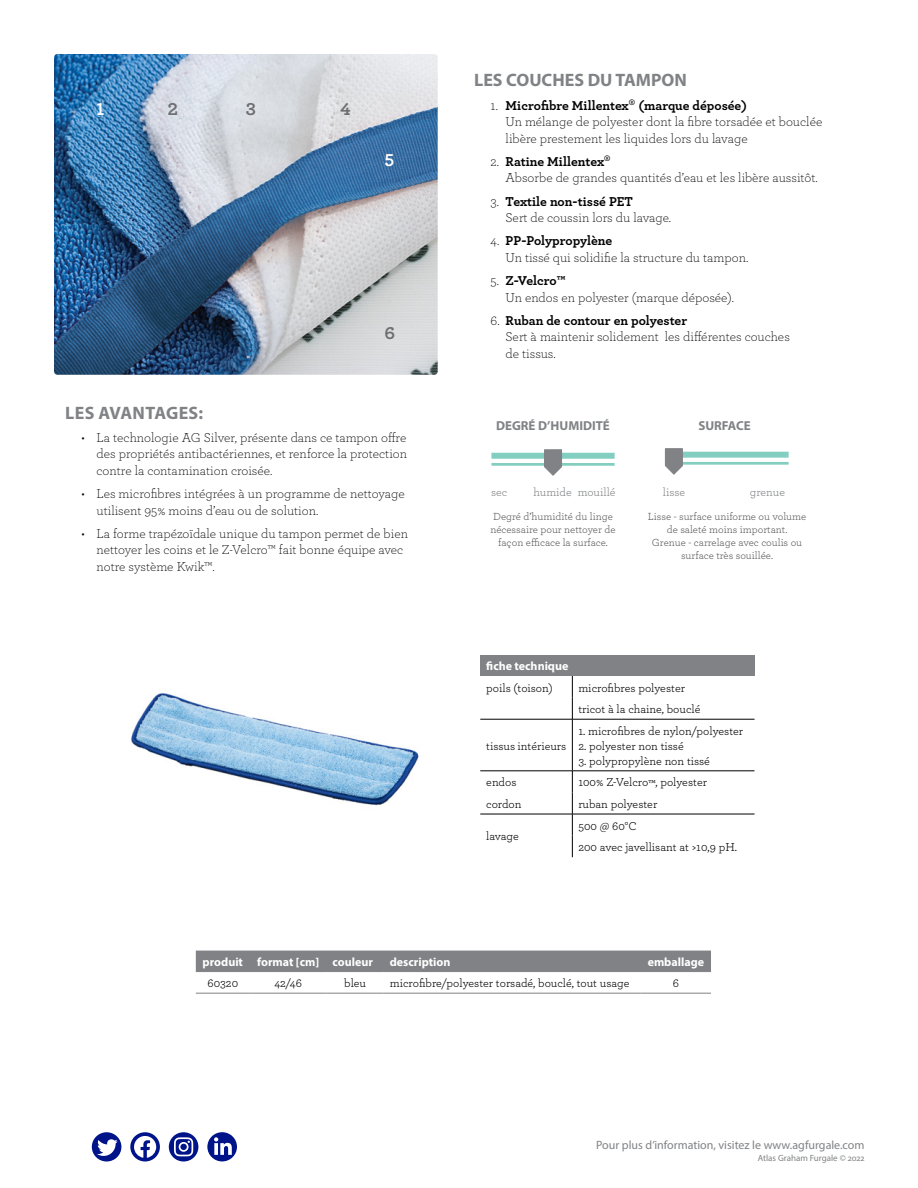
<style>
.page{position:relative;width:918px;height:1188px;background:#fff}
.page>*{position:absolute;margin:0;border:0;box-sizing:border-box;transform-origin:0 0}
.t1{font:700 18px "Myriad Pro";color:#808285}
.t2{font:700 18px "Myriad Pro";letter-spacing:.02em;color:#808285}
.t3{font:700 18px "Archer";color:#6d6e71}
.t4{font:700 18px "Archer";color:#fff}
.t5{font:300 13.5px/16.5px "Archer";color:#000}
.t6{font:700 13.05px "Myriad Pro";color:#808285}
.t7{font:12px/21.6px "Archer";color:#000}
.t8{font:700 12px "Myriad Pro";color:#fff}
.t9{font:12px "Myriad Pro";color:#808285}
.t10{font:11.85px "Archer";color:#808285}
.t11{font:10.8px/13px "Archer";color:#58595b;text-align:center}
.t12{font:9px "Myriad Pro";color:#808285}
.s1{font-weight:700}
</style>
<div class="page">
<img style="left:54px;top:54px;width:384px;height:321px">
<div style="left:665px;top:452px;width:124px;height:6px;background:#82cec1"></div>
<hr style="left:665px;top:462px;width:124px;height:3px;background:#82cec1">
<svg style="left:664px;top:448px;width:19px;height:27px"></svg>
<div style="left:491px;top:453px;width:124px;height:6px;background:#82cec1"></div>
<hr style="left:491px;top:463px;width:124px;height:3px;background:#82cec1">
<svg style="left:543px;top:449px;width:20px;height:27px"></svg>
<img style="left:131px;top:693px;width:288px;height:113px">
<svg style="left:169px;top:1132px;width:29px;height:30px"></svg>
<svg style="left:174px;top:1137px;width:19px;height:19px"></svg>
<div style="left:92px;top:1132px;width:29px;height:30px;background:#001489;border-radius:50%"></div>
<svg style="left:97px;top:1139px;width:21px;height:17px"></svg>
<svg style="left:130px;top:1132px;width:30px;height:29px"></svg>
<svg style="left:134px;top:1136px;width:22px;height:22px"></svg>
<div style="left:207px;top:1132px;width:30px;height:29px;background:#001489;border-radius:50%"></div>
<svg style="left:214px;top:1137px;width:18px;height:18px"></svg>
<div style="left:196px;top:951px;width:515px;height:20px;background:#808285"></div>
<hr style="left:196px;top:971px;width:54px;height:1px;background:#808285">
<hr style="left:250px;top:971px;width:77px;height:1px;background:#808285">
<hr style="left:327px;top:971px;width:57px;height:1px;background:#808285">
<hr style="left:384px;top:971px;width:257px;height:1px;background:#808285">
<hr style="left:641px;top:971px;width:70px;height:1px;background:#808285">
<hr style="left:196px;top:993px;width:54px;height:1px;background:#808285">
<hr style="left:250px;top:993px;width:77px;height:1px;background:#808285">
<hr style="left:327px;top:993px;width:57px;height:1px;background:#808285">
<hr style="left:384px;top:993px;width:257px;height:1px;background:#808285">
<hr style="left:641px;top:993px;width:70px;height:1px;background:#808285">
<div style="left:480px;top:655px;width:275px;height:21px;background:#808285"></div>
<svg style="left:572px;top:676px;width:1px;height:43px"></svg>
<hr style="left:572px;top:719px;width:1px;height:52px;background:#000">
<hr style="left:480px;top:719px;width:92px;height:1px;background:#000">
<hr style="left:572px;top:719px;width:183px;height:1px;background:#000">
<hr style="left:480px;top:771px;width:92px;height:1px;background:#000">
<hr style="left:572px;top:771px;width:183px;height:1px;background:#000">
<svg style="left:572px;top:771px;width:1px;height:86px"></svg>
<hr style="left:480px;top:814px;width:92px;height:1px;background:#000">
<hr style="left:572px;top:814px;width:183px;height:1px;background:#000">
<h1 class="t4" style="left:96px;top:95px;width:9px">1</h1>
<h1 class="t3" style="left:167px;top:95px;width:12px">2</h1>
<h1 class="t3" style="left:246px;top:95px;width:12px">3</h1>
<h1 class="t3" style="left:340px;top:95px;width:12px">4</h1>
<h1 class="t4" style="left:384px;top:145px;width:11px">5</h1>
<h1 class="t3" style="left:384px;top:318px;width:12px">6</h1>
<h1 class="t2" style="left:65px;top:401px;width:139px">LES AVANTAGES:</h1>
<p class="t5" style="left:97px;top:429px;width:312px;text-align:justify;text-indent:-15px">• La technologie AG Silver, présente dans ce tampon offre des propriétés antibactériennes, et renforce la protection contre la contamination croisée.</p>
<p class="t5" style="left:97px;top:485px;width:310px;text-indent:-15px">• Les microfibres intégrées à un programme de nettoyage utilisent 95% moins d’eau ou de solution.</p>
<p class="t5" style="left:97px;top:525px;width:313px;text-indent:-15px">• La forme trapézoïdale unique du tampon permet de bien nettoyer les coins et le Z-Velcro™ fait bonne équipe avec notre système Kwik™.</p>
<h1 class="t1" style="left:474px;top:69px;width:214px">LES COUCHES DU TAMPON</h1>
<p class="t5" style="left:506px;top:96px;width:318px;text-indent:-15px">1. <span class="s1">Microfibre Millentex</span><sup>®</sup> <span class="s1">(marque déposée)<br></span>Un mélange de polyester dont la fibre torsadée et bouclée libère prestement les liquides lors du lavage</p>
<p class="t5" style="left:506px;top:153px;width:314px;text-indent:-15px">2. <span class="s1">Ratine Millentex</span><sup>®<br></sup>Absorbe de grandes quantités d’eau et les libère aussitôt.</p>
<p class="t5" style="left:506px;top:192px;width:167px;text-indent:-15px">3. <span class="s1">Textile non-tissé PET<br></span>Sert de coussin lors du lavage.</p>
<p class="t5" style="left:506px;top:232px;width:244px;text-indent:-15px">4. <span class="s1">PP-Polypropylène<br></span>Un tissé qui solidifie la structure du tampon.</p>
<p class="t5" style="left:506px;top:272px;width:230px;text-indent:-15px">5. <span class="s1">Z-Velcro™<br></span>Un endos en polyester (marque déposée).</p>
<p class="t5" style="left:506px;top:312px;width:286px;text-indent:-15px">6. <span class="s1">Ruban de contour en polyester<br></span>Sert à maintenir solidement les différentes couches de tissus.</p>
<p class="t6" style="left:496px;top:417px;width:115px">DEGRÉ D’HUMIDITÉ</p>
<p class="t6" style="left:698px;top:417px;width:54px">SURFACE</p>
<p class="t10" style="left:491px;top:484px;width:18px">sec</p>
<p class="t10" style="left:533px;top:484px;width:84px">humide mouillé</p>
<p class="t10" style="left:663px;top:484px;width:24px">lisse</p>
<p class="t10" style="left:750px;top:484px;width:37px">grenue</p>
<p class="t11" style="left:648px;top:509px;width:160px">Lisse - surface uniforme ou volume de saleté moins important.<br>Grenue - carrelage avec coulis ou surface très souillée.</p>
<p class="t11" style="left:490px;top:509px;width:127px">Degré d’humidité du linge nécessaire pour nettoyer de façon efficace la surface.</p>
<p class="t8" style="left:486px;top:658px;width:84px">fiche technique</p>
<p class="t7" style="left:486px;top:676px;width:68px">poils (toison)</p>
<p class="t7" style="left:578px;top:676px;width:124px">microfibres polyester tricot à la chaine, bouclé</p>
<p class="t7" style="left:486px;top:734px;width:82px">tissus intérieurs</p>
<p class="t7" style="left:578px;top:719px;width:166px">1. microfibres de nylon/polyester</p>
<p class="t7" style="left:578px;top:734px;width:107px">2. polyester non tissé</p>
<p class="t7" style="left:578px;top:749px;width:133px">3. polypropylène non tissé</p>
<p class="t7" style="left:486px;top:771px;width:32px">endos</p>
<p class="t7" style="left:578px;top:771px;width:130px">100% Z-Velcro™, polyester</p>
<p class="t7" style="left:486px;top:793px;width:37px">cordon</p>
<p class="t7" style="left:578px;top:793px;width:80px">ruban polyester</p>
<p class="t7" style="left:486px;top:825px;width:34px">lavage</p>
<p class="t7" style="left:578px;top:814px;width:160px">500 @ 60°C<br>200 avec javellisant at &gt;10,9 pH.</p>
<p class="t8" style="left:203px;top:954px;width:172px">produit format [cm] couleur</p>
<p class="t8" style="left:390px;top:954px;width:62px">description</p>
<p class="t8" style="left:648px;top:954px;width:58px">emballage</p>
<p class="t7" style="left:207px;top:972px;width:32px">60320</p>
<p class="t7" style="left:274px;top:972px;width:29px">42/46</p>
<p class="t7" style="left:344px;top:972px;width:23px">bleu</p>
<p class="t7" style="left:390px;top:972px;width:241px">microfibre/polyester torsadé, bouclé, tout usage</p>
<p class="t7" style="left:673px;top:972px;width:8px">6</p>
<p class="t9" style="left:596px;top:1138px;width:270px">Pour plus d’information, visitez le www.agfurgale.com</p>
<p class="t12" style="left:758px;top:1152px;width:108px">Atlas Graham Furgale © 2022</p>
</div>
